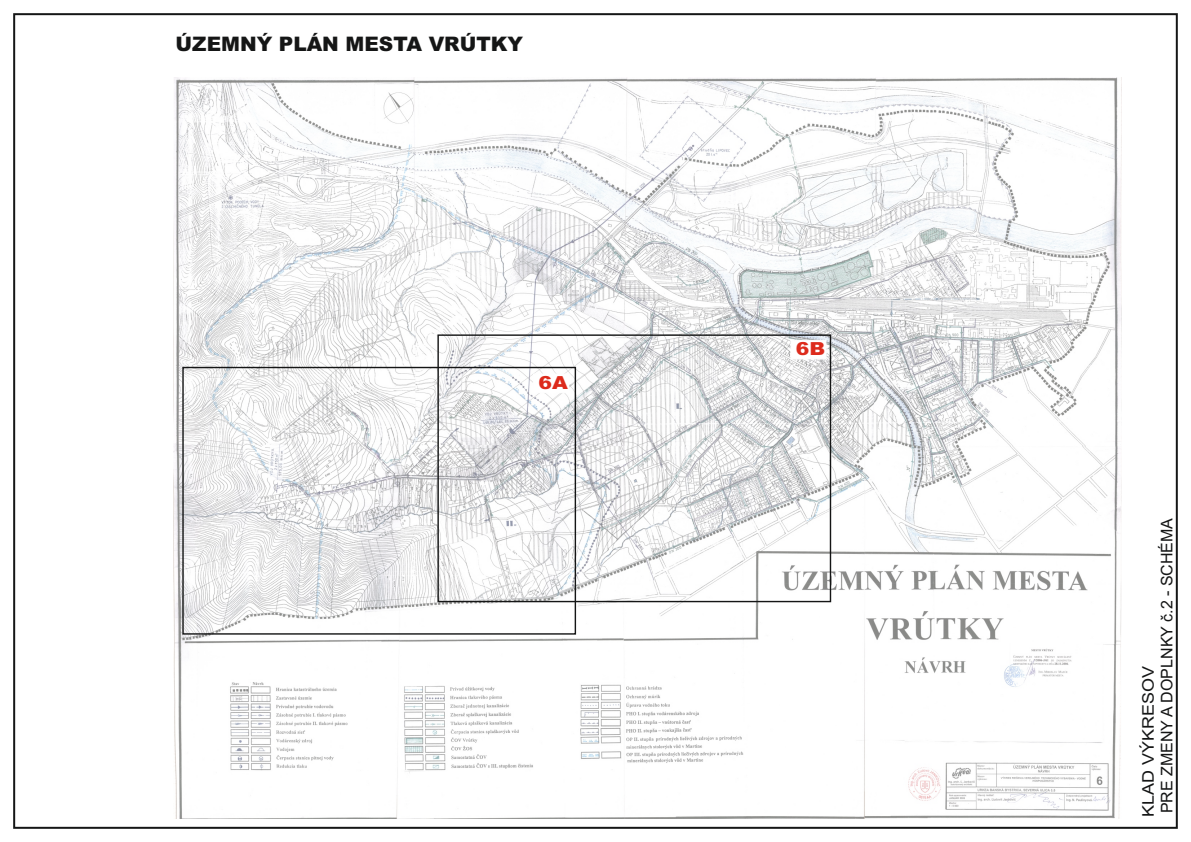
<style>
.page{position:relative;width:1191px;height:842px;background:#fff}
.page>*{position:absolute;margin:0;border:0;box-sizing:border-box;transform-origin:0 0}
.t1{font:900 20px "Arial";color:#151616}
.t2{font:900 18px "Arial";color:#dd2b1c;scale:1.12 1}
.t3{font:16px "Arial";color:#151616}
.t4{font:16px "Arial";color:#151616;scale:1.12 1}
</style>
<div class="page">
<img style="left:173px;top:77px;width:948px;height:742px">
<svg style="left:533px;top:374px;width:36px;height:19px"></svg>
<div style="left:437px;top:334px;width:394px;height:268px;border:1px solid #151616"></div>
<div style="left:182px;top:367px;width:394px;height:268px;border:1px solid #151616"></div>
<svg style="left:791px;top:340px;width:35px;height:19px"></svg>
<p class="t1" style="left:176px;top:37px;width:349px">ÚZEMNÝ PLÁN MESTA VRÚTKY</p>
<p class="t2" style="left:538px;top:376px;width:28px">6A</p>
<p class="t2" style="left:796px;top:342px;width:28px">6B</p>
<p class="t3" style="left:1160px;top:813px;width:297px;rotate:-90deg">PRE ZMENY A DOPLNKY č.2 - SCHÉMA</p>
<p class="t4" style="left:1142px;top:817px;width:136px;rotate:-90deg">KLAD VÝKRESOV</p>
</div>
